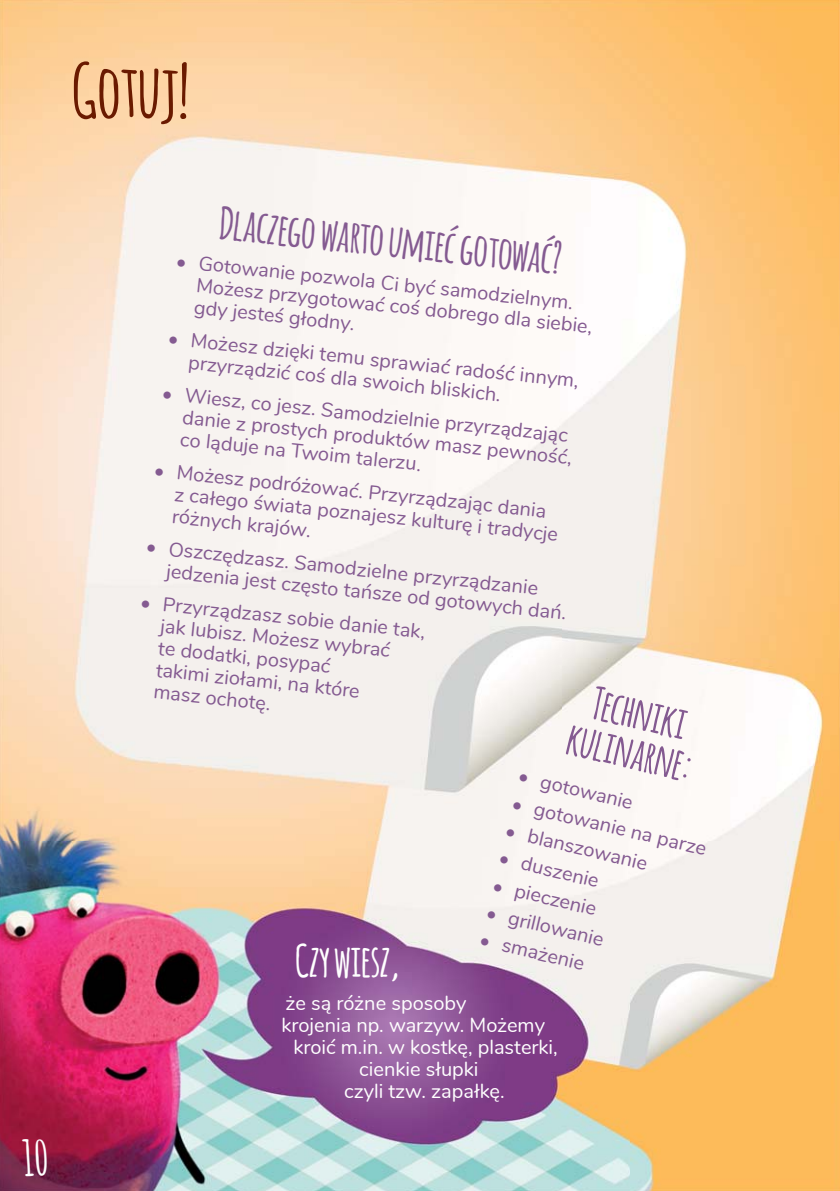
<style>
.page{position:relative;width:840px;height:1191px;background:#fff}
.page>*{position:absolute;margin:0;border:0;box-sizing:border-box;transform-origin:0 0}
.t1{font:700 72px "Amatic";color:#6a1a00}
.t2{font:700 48px "Amatic";color:#fff}
.t3{font:700 44px/40px "Amatic";color:#845a91;text-align:center}
.t4{font:700 44px "Amatic";letter-spacing:-.005em;color:#fff}
.t5{font:20px/22px "Nunito";color:#845a91}
.t6{font:20px "Nunito";color:#fff}
</style>
<div class="page">
<img style="left:0;top:0;width:839px;height:1191px">
<img style="left:22px;top:1139px;width:25px;height:37px">
<h1 class="t1" style="left:72px;top:50px;width:118px">GOTUJ!</h1>
<h2 class="t2" style="left:23px;top:1131px;width:28px">10</h2>
<h3 class="t3" style="left:222px;top:203px;width:345px;rotate:6deg">DLACZEGO WARTO UMIEĆ GOTOWAĆ?</h3>
<p class="t5" style="left:200px;top:252px;width:399px;text-indent:-23px;rotate:6deg">• Gotowanie pozwola Ci być samodzielnym.<br>Możesz przygotować coś dobrego dla siebie, gdy jesteś głodny.</p>
<p class="t5" style="left:192px;top:329px;width:391px;text-indent:-23px;rotate:6deg">• Możesz dzięki temu sprawiać radość innym, przyrządzić coś dla swoich bliskich.</p>
<p class="t5" style="left:186px;top:384px;width:393px;text-indent:-23px;rotate:6deg">• Wiesz, co jesz. Samodzielnie przyrządzając danie z prostych produktów masz pewność, co ląduje na Twoim talerzu.</p>
<p class="t5" style="left:178px;top:461px;width:387px;text-indent:-23px;rotate:6deg">• Możesz podróżować. Przyrządzając dania z całego świata poznajesz kulturę i tradycje różnych krajów.</p>
<p class="t5" style="left:170px;top:538px;width:403px;text-indent:-23px;rotate:6deg">• Oszczędzasz. Samodzielne przyrządzanie jedzenia jest często tańsze od gotowych dań.</p>
<p class="t5" style="left:164px;top:593px;width:265px;text-indent:-23px;rotate:6deg">• Przyrządzasz sobie danie tak, jak lubisz. Możesz wybrać<br>te dodatki, posypać<br>takimi ziołami, na które<br>masz ochotę.</p>
<h3 class="t3" style="left:581px;top:680px;width:129px;rotate:13deg">TECHNIKI<br>KULINARNE:</h3>
<p class="t5" style="left:520px;top:765px;width:119px;rotate:13deg">• gotowanie</p>
<p class="t5" style="left:514px;top:793px;width:201px;rotate:13deg">• gotowanie na parze</p>
<p class="t5" style="left:508px;top:820px;width:147px;rotate:13deg">• blanszowanie</p>
<p class="t5" style="left:501px;top:847px;width:103px;rotate:13deg">• duszenie</p>
<p class="t5" style="left:495px;top:874px;width:107px;rotate:13deg">• pieczenie</p>
<p class="t5" style="left:488px;top:902px;width:122px;rotate:13deg">• grillowanie</p>
<p class="t5" style="left:482px;top:929px;width:108px;rotate:13deg">• smażenie</p>
<h3 class="t4" style="left:295px;top:935px;width:106px">CZY WIESZ,</h3>
<p class="t6" style="left:285px;top:989px;width:182px">że są różne sposoby</p>
<p class="t6" style="left:281px;top:1011px;width:265px">krojenia np. warzyw. Możemy</p>
<p class="t6" style="left:293px;top:1033px;width:266px">kroić m.in. w kostkę, plasterki,</p>
<p class="t6" style="left:359px;top:1055px;width:121px">cienkie słupki</p>
<p class="t6" style="left:344px;top:1077px;width:162px">czyli tzw. zapałkę.</p>
</div>
